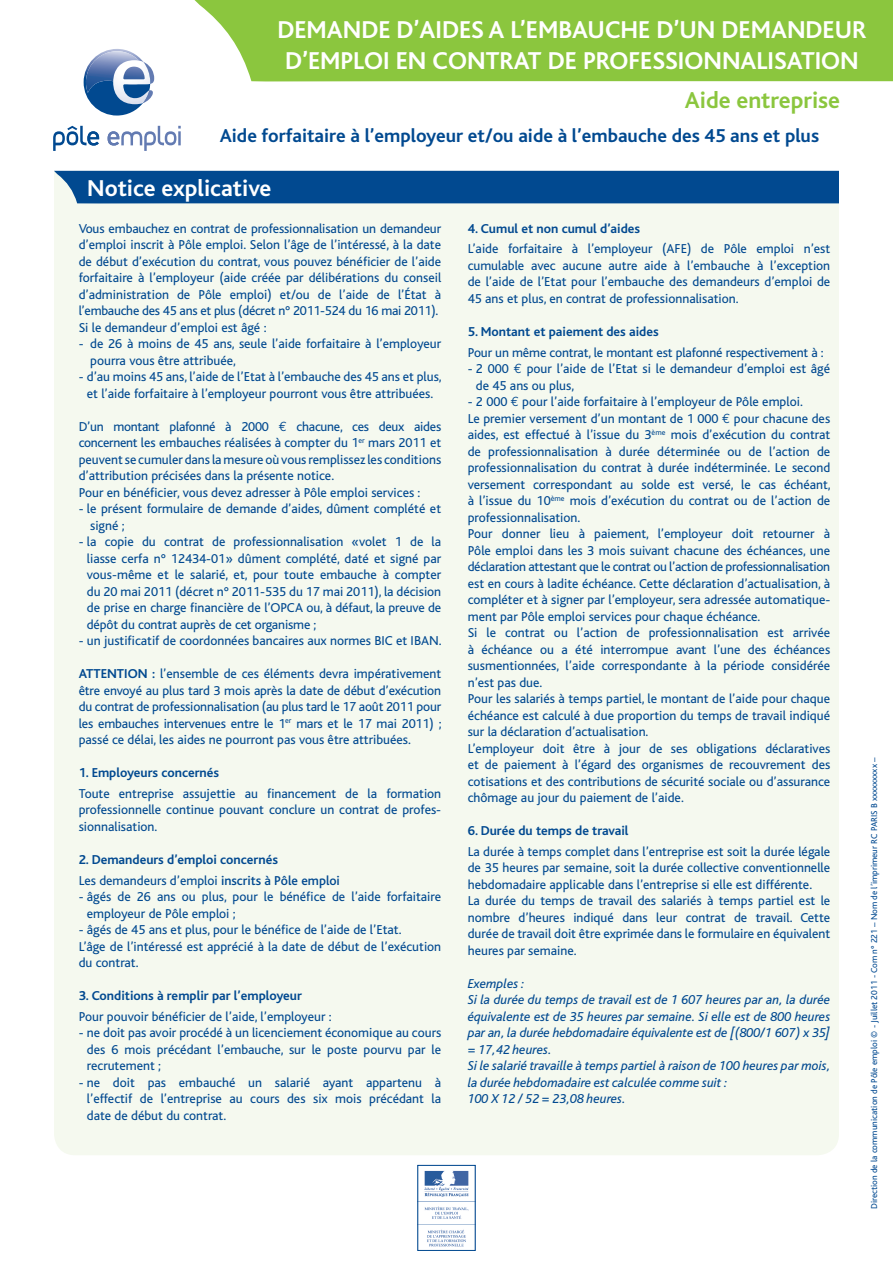
<style>
.page{position:relative;width:893px;height:1263px;background:#fff}
.page>*{position:absolute;margin:0;border:0;box-sizing:border-box;transform-origin:0 0}
.t1{font:700 25.5px/30.6px "Bliss";color:#fff;text-align:center}
.t2{font:700 24px "Bliss";color:#fff}
.t3{font:700 24px "Bliss";color:#8bc63e}
.t4{font:700 19.5px "Bliss";color:#014990}
.t5{font:13.5px/16.5px "Bliss";color:#014990;text-align:justify}
.t6{font:italic 13.5px/16.5px "Bliss";color:#014990;text-align:justify}
.t7{font:700 13.5px "Bliss";color:#014990}
.t8{font:9px "Bliss";color:#014990}
.s1{font-family:"Euro Mono"}
.s2{font-weight:700}
.s3{font-weight:500}
</style>
<div class="page">
<div style="left:54px;top:171px;width:785px;height:984px;background:#f5f9ef;border-radius:21px"></div>
<div style="left:54px;top:171px;width:785px;height:33px;background:#014990"></div>
<svg style="left:84px;top:49px;width:70px;height:67px"></svg>
<svg style="left:53px;top:126px;width:46px;height:25px"></svg>
<svg style="left:108px;top:126px;width:73px;height:25px"></svg>
<div style="left:194px;top:0;width:699px;height:82px;background:#8bc63e"></div>
<img style="left:420px;top:1170px;width:53px;height:77px">
<p class="t1" style="left:277px;top:15px;width:591px">DEMANDE D’AIDES A L’EMBAUCHE D’UN DEMANDEUR<br>D’EMPLOI EN CONTRAT DE PROFESSIONNALISATION</p>
<p class="t3" style="left:685px;top:87px;width:157px">Aide entreprise</p>
<p class="t4" style="left:220px;top:126px;width:601px">Aide forfaitaire à l’employeur et/ou aide à l’embauche des 45 ans et plus</p>
<p class="t2" style="left:87px;top:176px;width:186px">Notice explicative</p>
<p class="t5" style="left:79px;top:220px;width:364px">Vous embauchez en contrat de professionnalisation un demandeur d’emploi inscrit à Pôle emploi. Selon l’âge de l’intéressé, à la date de début d’exécution du contrat, vous pouvez bénéficier de l’aide forfaitaire à l’employeur (aide créée par délibérations du conseil d’administration de Pôle emploi) et/ou de l’aide de l’État à l’embauche des 45 ans et plus (décret n° 2011-524 du 16 mai 2011).</p>
<p class="t5" style="left:79px;top:319px;width:189px">Si le demandeur d’emploi est âgé :</p>
<p class="t5" style="left:90px;top:336px;width:353px;text-indent:-12px">- de 26 à moins de 45 ans, seule l’aide forfaitaire à l’employeur pourra vous être attribuée,</p>
<p class="t5" style="left:79px;top:369px;width:365px;text-align:center">- d’au moins 45 ans, l’aide de l’Etat à l’embauche des 45 ans et plus, et l’aide forfaitaire à l’employeur pourront vous être attribuées.</p>
<p class="t5" style="left:79px;top:418px;width:364px">D’un montant plafonné à 2000 <span class="s1">€</span> chacune, ces deux aides concernent les embauches réalisées à compter du 1<sup>er</sup> mars 2011 et peuvent se cumuler dans la mesure où vous remplissez les conditions d’attribution précisées dans la présente notice.</p>
<p class="t5" style="left:79px;top:484px;width:343px">Pour en bénéficier, vous devez adresser à Pôle emploi services :</p>
<p class="t5" style="left:90px;top:501px;width:353px;text-indent:-11px">- le présent formulaire de demande d’aides, dûment complété et signé ;</p>
<p class="t5" style="left:87px;top:534px;width:356px;text-indent:-8px">- la copie du contrat de professionnalisation «volet 1 de la liasse cerfa n° 12434-01» dûment complété, daté et signé par vous-même et le salarié, et, pour toute embauche à compter du 20 mai 2011 (décret n° 2011-535 du 17 mai 2011), la décision de prise en charge financière de l’OPCA ou, à défaut, la preuve de dépôt du contrat auprès de cet organisme ;</p>
<p class="t5" style="left:79px;top:633px;width:365px">- un justificatif de coordonnées bancaires aux normes BIC et IBAN.</p>
<p class="t5" style="left:79px;top:666px;width:365px"><span class="s2">ATTENTION :</span> l’ensemble de ces éléments devra impérativement être envoyé au plus tard 3 mois après la date de début d’exécution du contrat de professionnalisation (au plus tard le 17 août 2011 pour les embauches intervenues entre le 1<sup>er</sup> mars et le 17 mai 2011) ; passé ce délai, les aides ne pourront pas vous être attribuées.</p>
<p class="t7" style="left:79px;top:766px;width:142px">1. Employeurs concernés</p>
<p class="t5" style="left:79px;top:785px;width:364px">Toute entreprise assujettie au financement de la formation professionnelle continue pouvant conclure un contrat de profes&shy;sionnalisation.</p>
<p class="t7" style="left:79px;top:852px;width:201px">2. Demandeurs d’emploi concernés</p>
<p class="t5" style="left:79px;top:872px;width:263px">Les demandeurs d’emploi <span class="s3">inscrits à Pôle emploi</span></p>
<p class="t5" style="left:87px;top:889px;width:356px;text-indent:-8px">- âgés de 26 ans ou plus, pour le bénéfice de l’aide forfaitaire employeur de Pôle emploi ;</p>
<p class="t5" style="left:79px;top:922px;width:324px">- âgés de 45 ans et plus, pour le bénéfice de l’aide de l’Etat.</p>
<p class="t5" style="left:79px;top:938px;width:364px">L’âge de l’intéressé est apprécié à la date de début de l’exécution du contrat.</p>
<p class="t7" style="left:79px;top:989px;width:225px">3. Conditions à remplir par l’employeur</p>
<p class="t5" style="left:79px;top:1008px;width:254px">Pour pouvoir bénéficier de l’aide, l’employeur :</p>
<p class="t5" style="left:87px;top:1025px;width:356px;text-indent:-8px">- ne doit pas avoir procédé à un licenciement économique au cours des 6 mois précédant l’embauche, sur le poste pourvu par le recrutement ;</p>
<p class="t5" style="left:87px;top:1074px;width:356px;text-indent:-8px">- ne doit pas embauché un salarié ayant appartenu à l’effectif de l’entreprise au cours des six mois précédant la date de début du contrat.</p>
<p class="t7" style="left:468px;top:221px;width:174px">4. Cumul et non cumul d’aides</p>
<p class="t5" style="left:468px;top:241px;width:364px">L’aide forfaitaire à l’employeur (AFE) de Pôle emploi n’est cumulable avec aucune autre aide à l’embauche à l’exception de l’aide de l’Etat pour l’embauche des demandeurs d’emploi de 45 ans et plus, en contrat de professionnalisation.</p>
<p class="t7" style="left:468px;top:324px;width:193px">5. Montant et paiement des aides</p>
<p class="t5" style="left:468px;top:344px;width:357px">Pour un même contrat, le montant est plafonné respectivement à :</p>
<p class="t5" style="left:476px;top:361px;width:356px;text-indent:-8px">- 2 000 <span class="s1">€</span> pour l’aide de l’Etat si le demandeur d’emploi est âgé de 45 ans ou plus,</p>
<p class="t5" style="left:468px;top:394px;width:337px">- 2 000 <span class="s1">€</span> pour l’aide forfaitaire à l’employeur de Pôle emploi.</p>
<p class="t5" style="left:468px;top:410px;width:365px">Le premier versement d’un montant de 1 000 <span class="s1">€</span> pour chacune des aides, est effectué à l’issue du 3<sup>ème</sup> mois d’exécution du contrat de professionnalisation à durée déterminée ou de l’action de professionnalisation du contrat à durée indéterminée. Le second versement correspondant au solde est versé, le cas échéant, à l’issue du 10<sup>ème</sup> mois d’exécution du contrat ou de l’action de professionnalisation.</p>
<p class="t5" style="left:468px;top:526px;width:364px">Pour donner lieu à paiement, l’employeur doit retourner à Pôle emploi dans les 3 mois suivant chacune des échéances, une déclaration attestant que le contrat ou l’action de professionnalisation est en cours à ladite échéance. Cette déclaration d’actualisation, à compléter et à signer par l’employeur, sera adressée automatique&shy;ment par Pôle emploi services pour chaque échéance.</p>
<p class="t5" style="left:468px;top:625px;width:364px">Si le contrat ou l’action de professionnalisation est arrivée à échéance ou a été interrompue avant l’une des échéances susmentionnées, l’aide correspondante à la période considérée n’est pas due.</p>
<p class="t5" style="left:468px;top:691px;width:364px">Pour les salariés à temps partiel, le montant de l’aide pour chaque échéance est calculé à due proportion du temps de travail indiqué sur la déclaration d’actualisation.</p>
<p class="t5" style="left:468px;top:740px;width:364px">L’employeur doit être à jour de ses obligations déclaratives et de paiement à l’égard des organismes de recouvrement des cotisations et des contributions de sécurité sociale ou d’assurance chômage au jour du paiement de l’aide.</p>
<p class="t7" style="left:468px;top:824px;width:162px">6. Durée du temps de travail</p>
<p class="t5" style="left:468px;top:843px;width:364px">La durée à temps complet dans l’entreprise est soit la durée légale de 35 heures par semaine, soit la durée collective conventionnelle hebdomadaire applicable dans l’entreprise si elle est différente.</p>
<p class="t5" style="left:468px;top:893px;width:364px">La durée du temps de travail des salariés à temps partiel est le nombre d’heures indiqué dans leur contrat de travail. Cette durée de travail doit être exprimée dans le formulaire en équivalent heures par semaine.</p>
<p class="t6" style="left:468px;top:975px;width:58px">Exemples :</p>
<p class="t6" style="left:468px;top:992px;width:364px">Si la durée du temps de travail est de 1 607 heures par an, la durée équivalente est de 35 heures par semaine. Si elle est de 800 heures par an, la durée hebdomadaire équivalente est de [(800/1 607) x 35] = 17,42 heures.</p>
<p class="t6" style="left:468px;top:1058px;width:364px">Si le salarié travaille à temps partiel à raison de 100 heures par mois, la durée hebdomadaire est calculée comme suit :</p>
<p class="t6" style="left:468px;top:1091px;width:160px">100 X 12 / 52 = 23,08 heures.</p>
<p class="t8" style="left:870px;top:1209px;width:453px;rotate:-90deg">Direction de la communication de Pôle emploi © - Juillet 2011 - Com n° 221 – Nom de l’imprimeur RC PARIS B xxxxxxxxx –</p>
</div>
